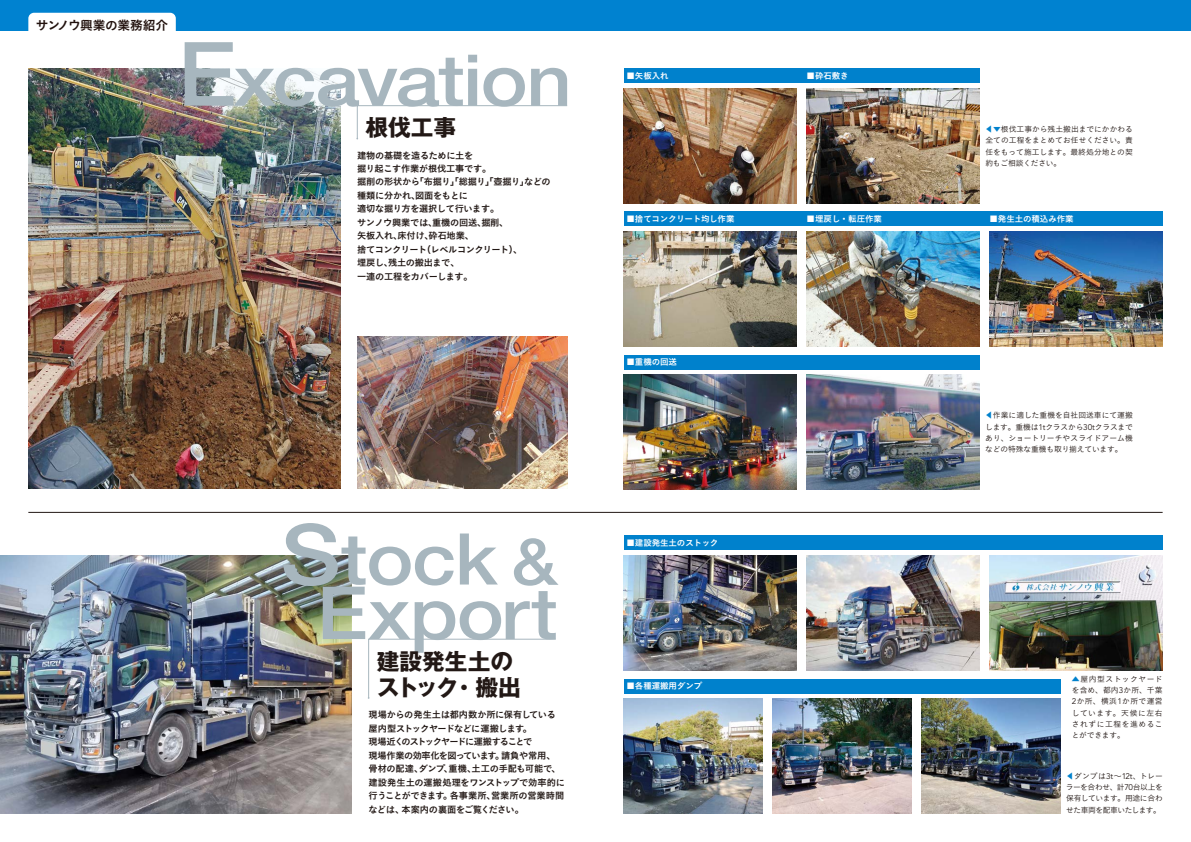
<style>
.page{position:relative;width:1191px;height:842px;background:#fff}
.page>*{position:absolute;margin:0;border:0;box-sizing:border-box;transform-origin:0 0}
.t1{font:500 84.2px "Helvetica Neue LT Std";color:#a7b6be;scale:1.11 1}
.t2{font:500 71.4px/54.6px "Helvetica Neue LT Std";letter-spacing:-.02em;color:#a7b6be;text-align:center;scale:1.11 1}
.t3{font:700 22.7px/26.2px "Gothic MB101 Pro";color:#221815}
.t4{font:12.8px "Koburina Go Std W6";letter-spacing:-.035em;color:#21110d}
.t5{font:9.2px/13.5px "Koburina Go Std W6";letter-spacing:-.035em;color:#221815}
.t6{font:8.5px "Koburina Go Std W6";letter-spacing:-.015em;color:#fff}
.t7{font:7.8px/11.3px "Koburina Go Std W3";letter-spacing:-.01em;color:#221815;text-align:justify}
.s1{font-size:88.9px}
.s2{font-size:63.8px}
.s3{font-size:73.3px}
.s4{font-family:"Gothic MB101 Pro";color:#0081cc}
.s5{font-family:"Avenir LT Std";font-size:8.2px}
</style>
<div class="page">
<img style="left:28px;top:69px;width:312px;height:420px">
<img style="left:0;top:556px;width:351px;height:258px">
<svg style="left:368px;top:639px;width:188px;height:60px"></svg>
<img style="left:624px;top:88px;width:173px;height:115px">
<div style="left:624px;top:212px;width:538px;height:14px;background:#0081cc"></div>
<img style="left:624px;top:232px;width:173px;height:114px">
<img style="left:806px;top:232px;width:173px;height:114px">
<img style="left:989px;top:232px;width:173px;height:114px">
<svg style="left:356px;top:105px;width:211px;height:34px"></svg>
<img style="left:806px;top:88px;width:173px;height:115px">
<div style="left:624px;top:69px;width:355px;height:14px;background:#0081cc"></div>
<img style="left:624px;top:375px;width:173px;height:115px">
<img style="left:806px;top:375px;width:173px;height:115px">
<div style="left:624px;top:355px;width:355px;height:14px;background:#0081cc"></div>
<div style="left:624px;top:536px;width:538px;height:14px;background:#0081cc"></div>
<img style="left:624px;top:556px;width:173px;height:114px">
<img style="left:806px;top:556px;width:173px;height:114px">
<img style="left:989px;top:556px;width:173px;height:114px">
<img style="left:624px;top:699px;width:139px;height:115px">
<img style="left:772px;top:699px;width:139px;height:115px">
<img style="left:921px;top:699px;width:139px;height:115px">
<div style="left:624px;top:679px;width:436px;height:14px;background:#0081cc"></div>
<img style="left:357px;top:337px;width:210px;height:152px">
<hr style="left:28px;top:512px;width:1134px;height:1px;background:#221815">
<div style="left:0;top:0;width:595px;height:31px;background:#0082d0"></div>
<div style="left:28px;top:13px;width:148px;height:18px;background:#fff"></div>
<div style="left:595px;top:0;width:596px;height:31px;background:#0082d0"></div>
<h3 class="t4" style="left:36px;top:15px;width:134px">サンノウ興業の業務紹介</h3>
<h2 class="t2" style="left:177px;top:52px;width:357px"><span class="s1">E</span>xcavation</h2>
<h3 class="t3" style="left:365px;top:112px;width:92px">根伐工事</h3>
<p class="t5" style="left:357px;top:149px;width:195px">建物の基礎を造るために土を<br>掘り起こす作業が根伐工事です。<br>掘削の形状から「布掘り」「総掘り」「壺掘り」などの種類に分かれ、図面をもとに<br>適切な掘り方を選択して行います。<br>サンノウ興業では、重機の回送、掘削、<br>矢板入れ、床付け、砕石地業、<br>捨てコンクリート（レベルコンクリート）、<br>埋戻し、残土の搬出まで、<br>一連の工程をカバーします。</p>
<h1 class="t1" style="left:280px;top:504px;width:56px">S</h1>
<h2 class="t2" style="left:316px;top:531px;width:219px">tock <span class="s2">&amp;<br></span><span class="s3">E</span>xport</h2>
<h3 class="t3" style="left:377px;top:645px;width:145px">建設発生土のストック・搬出</h3>
<p class="t5" style="left:369px;top:708px;width:198px">現場からの発生土は都内数か所に保有している屋内型ストックヤードなどに運搬します。<br>現場近くのストックヤードに運搬することで<br>現場作業の効率化を図っています。請負や常用、骨材の配達、ダンプ、重機、土工の手配も可能で、建設発生土の運搬処理をワンストップで効率的に行うことができます。各事業所、営業所の営業時間などは、本案内の裏面をご覧ください。</p>
<p class="t6" style="left:626px;top:69px;width:44px">■矢板入れ</p>
<p class="t6" style="left:806px;top:69px;width:44px">■砕石敷き</p>
<p class="t7" style="left:985px;top:123px;width:149px"><span class="s4">◀▼</span>根伐工事から残土搬出までにかかわる全ての工程をまとめてお任せください。責任をもって施工します。最終処分地との契約もご相談ください。</p>
<p class="t6" style="left:626px;top:212px;width:109px">■捨てコンクリート均し作業</p>
<p class="t6" style="left:806px;top:212px;width:77px">■埋戻し・転圧作業</p>
<p class="t6" style="left:989px;top:212px;width:86px">■発生土の積込み作業</p>
<p class="t6" style="left:626px;top:355px;width:52px">■重機の回送</p>
<p class="t6" style="left:626px;top:536px;width:93px">■建設発生土のストック</p>
<p class="t6" style="left:626px;top:679px;width:77px">■各種運搬用ダンプ</p>
<p class="t7" style="left:985px;top:409px;width:149px"><span class="s4">◀</span>作業に適した重機を自社回送車にて運搬します。重機は<span class="s5">1t</span>クラスから<span class="s5">30t</span>クラスまであり、ショートリーチやスライドアーム機などの特殊な重機も取り揃えています。</p>
<p class="t7" style="left:1071px;top:673px;width:93px"><span class="s4">▲</span>屋内型ストックヤードを含め、都内<span class="s5">3</span>か所、千葉<span class="s5">2</span>か所、横浜<span class="s5">1</span>か所で運営しています。天候に左右されずに工程を進めることができます。</p>
<p class="t7" style="left:1065px;top:770px;width:99px"><span class="s4">◀</span>ダンプは<span class="s5">3t</span>～<span class="s5">12t</span>、トレーラーを合わせ、計<span class="s5">70</span>台以上を保有しています。用途に合わせた車両を配車いたします。</p>
</div>
